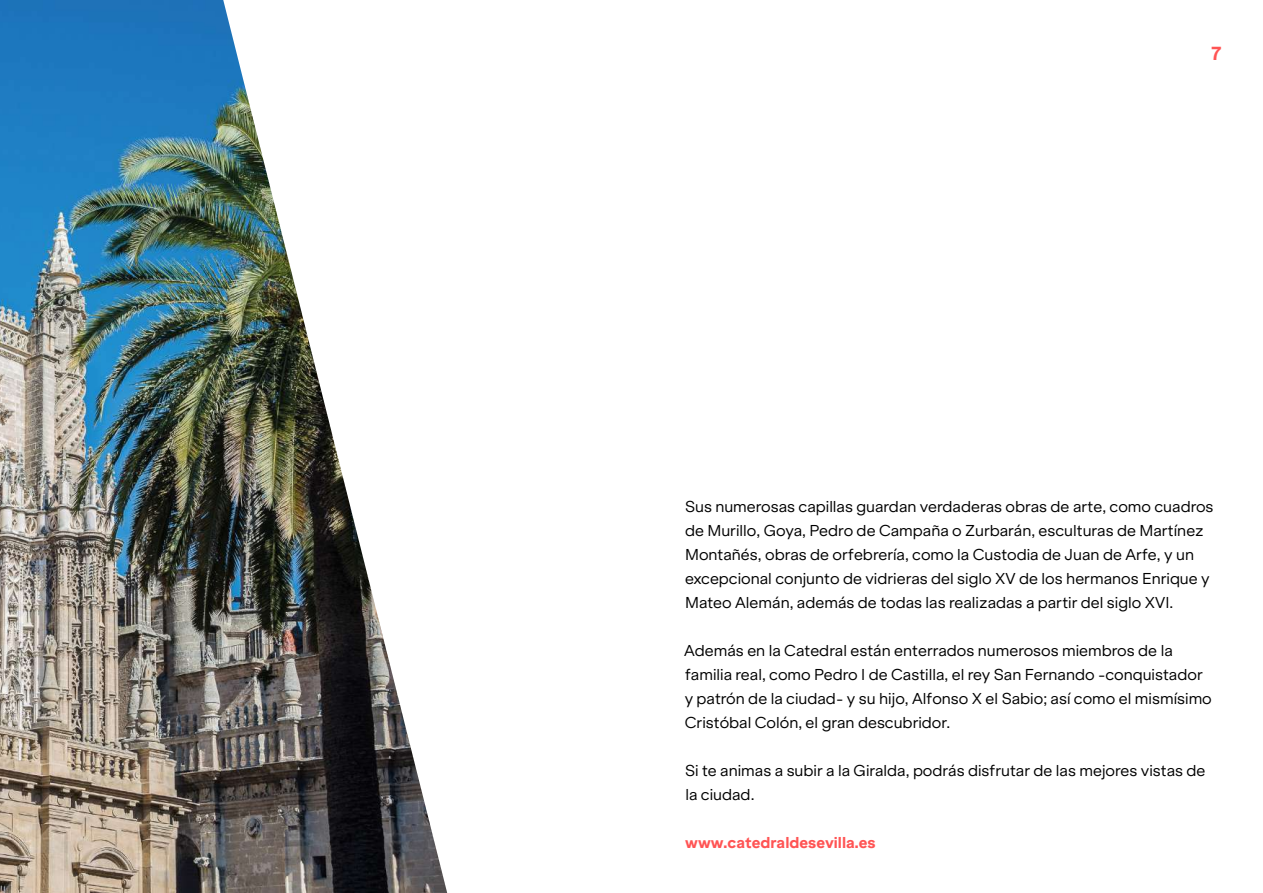
<style>
.page{position:relative;width:1263px;height:893px;background:#fff}
.page>*{position:absolute;margin:0;border:0;box-sizing:border-box;transform-origin:0 0}
.t1{font:800 18px "Klarheit Grotesk";color:#ff5454}
.t2{font:15px/24px "Klarheit Grotesk";color:#000}
.t3{font:800 15px "Klarheit Grotesk";color:#ff5454}
</style>
<div class="page">
<img style="left:0;top:0;width:447px;height:893px">
<p class="t1" style="left:1211px;top:38px;width:11px">7</p>
<p class="t2" style="left:685px;top:493px;width:530px">Sus numerosas capillas guardan verdaderas obras de arte, como cuadros de Murillo, Goya, Pedro de Campaña o Zurbarán, esculturas de Martínez Montañés, obras de orfebrería, como la Custodia de Juan de Arfe, y un excepcional conjunto de vidrieras del siglo XV de los hermanos Enrique y Mateo Alemán, además de todas las realizadas a partir del siglo XVI.</p>
<p class="t2" style="left:684px;top:637px;width:529px">Además en la Catedral están enterrados numerosos miembros de la familia real, como Pedro I de Castilla, el rey San Fernando -conquistador y patrón de la ciudad- y su hijo, Alfonso X el Sabio; así como el mismísimo Cristóbal Colón, el gran descubridor.</p>
<p class="t2" style="left:685px;top:757px;width:522px">Si te animas a subir a la Giralda, podrás disfrutar de las mejores vistas de la ciudad.</p>
<p class="t3" style="left:685px;top:830px;width:192px">www.catedraldesevilla.es</p>
</div>
